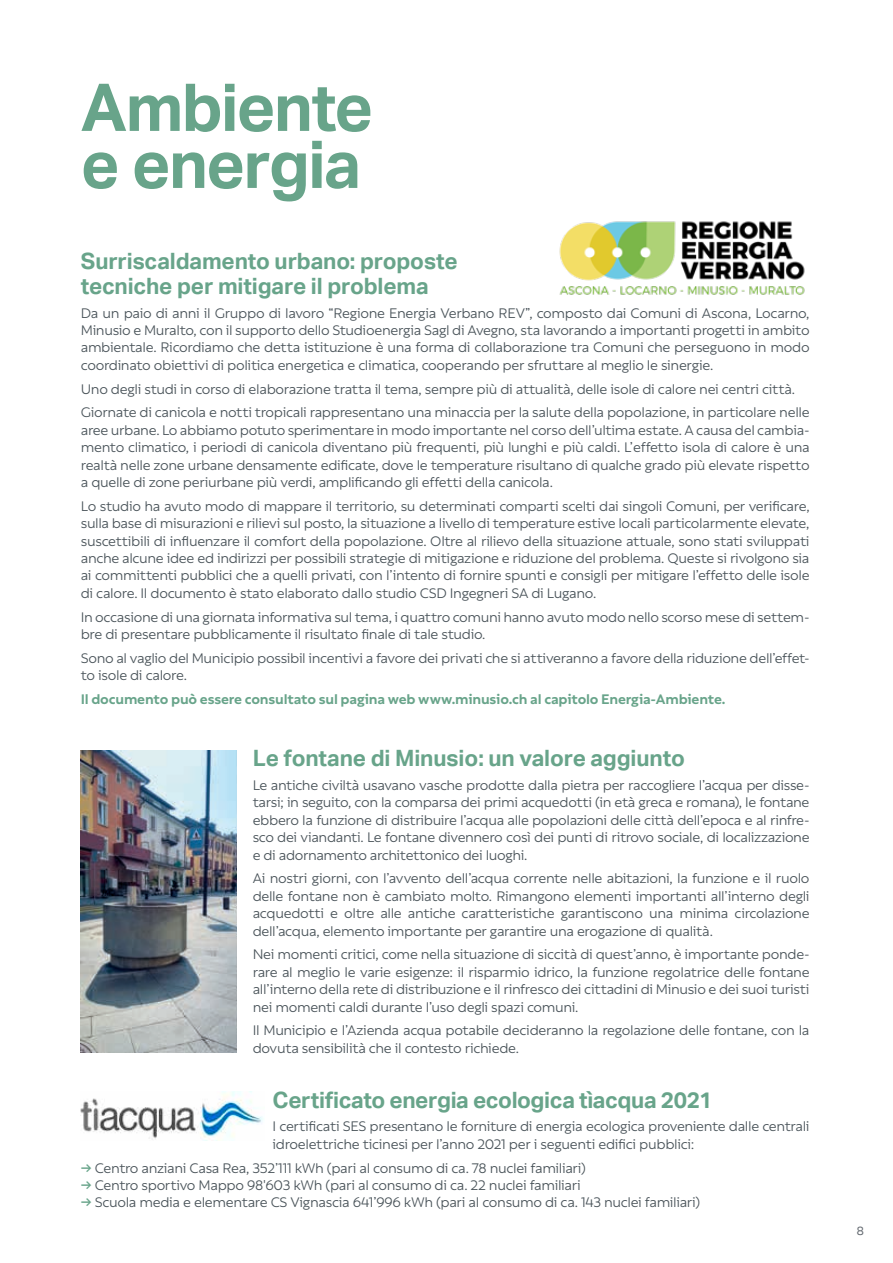
<style>
.page{position:relative;width:893px;height:1263px;background:#fff}
.page>*{position:absolute;margin:0;border:0;box-sizing:border-box;transform-origin:0 0}
.t1{font:700 66px/57px "Aktiv Grotesk";letter-spacing:-.025em;color:#68a48a}
.t2{font:700 22.5px/24.8px "Aktiv Grotesk";letter-spacing:-.01em;color:#68a48a}
.t3{font:15px/17.4px "Rebrand Txt";letter-spacing:-.025em;color:#495359;text-align:justify}
.t4{font:700 15px "Rebrand Txt";letter-spacing:-.015em;color:#68a48a}
.t5{font:12px "Aktiv Grotesk";color:#636970}
.s1{font-weight:600;color:#68a48a}
</style>
<div class="page">
<img style="left:559px;top:221px;width:246px;height:74px">
<img style="left:81px;top:750px;width:156px;height:303px">
<img style="left:81px;top:1092px;width:182px;height:48px">
<h1 class="t1" style="left:81px;top:80px;width:294px">Ambiente e energia</h1>
<h2 class="t2" style="left:81px;top:249px;width:378px">Surriscaldamento urbano: proposte tecniche per mitigare il problema</h2>
<p class="t3" style="left:81px;top:304px;width:730px">Da un paio di anni il Gruppo di lavoro “Regione Energia Verbano REV”, composto dai Comuni di Ascona, Locarno, Minusio e Muralto, con il supporto dello Studioenergia Sagl di Avegno, sta lavorando a importanti progetti in ambito ambientale. Ricordiamo che detta istituzione è una forma di collaborazione tra Comuni che perseguono in modo coordinato obiettivi di politica energetica e climatica, cooperando per sfruttare al meglio le sinergie.</p>
<p class="t3" style="left:81px;top:377px;width:730px;line-height:23.7px">Uno degli studi in corso di elaborazione tratta il tema, sempre più di attualità, delle isole di calore nei centri città.<br>Giornate di canicola e notti tropicali rappresentano una minaccia per la salute della popolazione, in particolare nelle</p>
<p class="t3" style="left:81px;top:421px;width:730px">aree urbane. Lo abbiamo potuto sperimentare in modo importante nel corso dell’ultima estate. A causa del cambia&shy;mento climatico, i periodi di canicola diventano più frequenti, più lunghi e più caldi. L’effetto isola di calore è una realtà nelle zone urbane densamente edificate, dove le temperature risultano di qualche grado più elevate rispetto a quelle di zone periurbane più verdi, amplificando gli effetti della canicola.</p>
<p class="t3" style="left:81px;top:497px;width:730px">Lo studio ha avuto modo di mappare il territorio, su determinati comparti scelti dai singoli Comuni, per verificare, sulla base di misurazioni e rilievi sul posto, la situazione a livello di temperature estive locali particolarmente elevate, suscettibili di influenzare il comfort della popolazione. Oltre al rilievo della situazione attuale, sono stati sviluppati anche alcune idee ed indirizzi per possibili strategie di mitigazione e riduzione del problema. Queste si rivolgono sia ai committenti pubblici che a quelli privati, con l’intento di fornire spunti e consigli per mitigare l’effetto delle isole di calore. Il documento è stato elaborato dallo studio CSD Ingegneri SA di Lugano.</p>
<p class="t3" style="left:81px;top:608px;width:730px">In occasione di una giornata informativa sul tema, i quattro comuni hanno avuto modo nello scorso mese di settem&shy;bre di presentare pubblicamente il risultato finale di tale studio.</p>
<p class="t3" style="left:81px;top:649px;width:730px">Sono al vaglio del Municipio possibil incentivi a favore dei privati che si attiveranno a favore della riduzione dell’effet&shy;to isole di calore.</p>
<p class="t4" style="left:81px;top:690px;width:646px">Il documento può essere consultato sul pagina web www.minusio.ch al capitolo Energia-Ambiente.</p>
<h2 class="t2" style="left:253px;top:746px;width:434px">Le fontane di Minusio: un valore aggiunto</h2>
<p class="t3" style="left:253px;top:776px;width:558px">Le antiche civiltà usavano vasche prodotte dalla pietra per raccogliere l’acqua per disse&shy;tarsi; in seguito, con la comparsa dei primi acquedotti (in età greca e romana), le fontane ebbero la funzione di distribuire l’acqua alle popolazioni delle città dell’epoca e al rinfre&shy;sco dei viandanti. Le fontane divennero così dei punti di ritrovo sociale, di localizzazione e di adornamento architettonico dei luoghi.</p>
<p class="t3" style="left:253px;top:870px;width:558px">Ai nostri giorni, con l’avvento dell’acqua corrente nelle abitazioni, la funzione e il ruolo delle fontane non è cambiato molto. Rimangono elementi importanti all’interno degli acquedotti e oltre alle antiche caratteristiche garantiscono una minima circolazione dell’acqua, elemento importante per garantire una erogazione di qualità.</p>
<p class="t3" style="left:253px;top:946px;width:558px">Nei momenti critici, come nella situazione di siccità di quest’anno, è importante ponde&shy;rare al meglio le varie esigenze: il risparmio idrico, la funzione regolatrice delle fontane all’interno della rete di distribuzione e il rinfresco dei cittadini di Minusio e dei suoi turisti nei momenti caldi durante l’uso degli spazi comuni.</p>
<p class="t3" style="left:253px;top:1022px;width:558px">Il Municipio e l’Azienda acqua potabile decideranno la regolazione delle fontane, con la dovuta sensibilità che il contesto richiede.</p>
<h2 class="t2" style="left:273px;top:1087px;width:441px">Certificato energia ecologica tìacqua 2021</h2>
<p class="t3" style="left:273px;top:1118px;width:539px">I certificati SES presentano le forniture di energia ecologica proveniente dalle centrali idroelettriche ticinesi per l’anno 2021 per i seguenti edifici pubblici:</p>
<p class="t3" style="left:81px;top:1159px;width:507px"><span class="s1">→</span> Centro anziani Casa Rea, 352’111 kWh (pari al consumo di ca. 78 nuclei familiari)</p>
<p class="t3" style="left:81px;top:1176px;width:501px"><span class="s1">→</span> Centro sportivo Mappo 98'603 kWh (pari al consumo di ca. 22 nuclei familiari</p>
<p class="t3" style="left:81px;top:1194px;width:621px"><span class="s1">→</span> Scuola media e elementare CS Vignascia 641’996 kWh (pari al consumo di ca. 143 nuclei familiari)</p>
<p class="t5" style="left:857px;top:1224px;width:9px">8</p>
</div>
